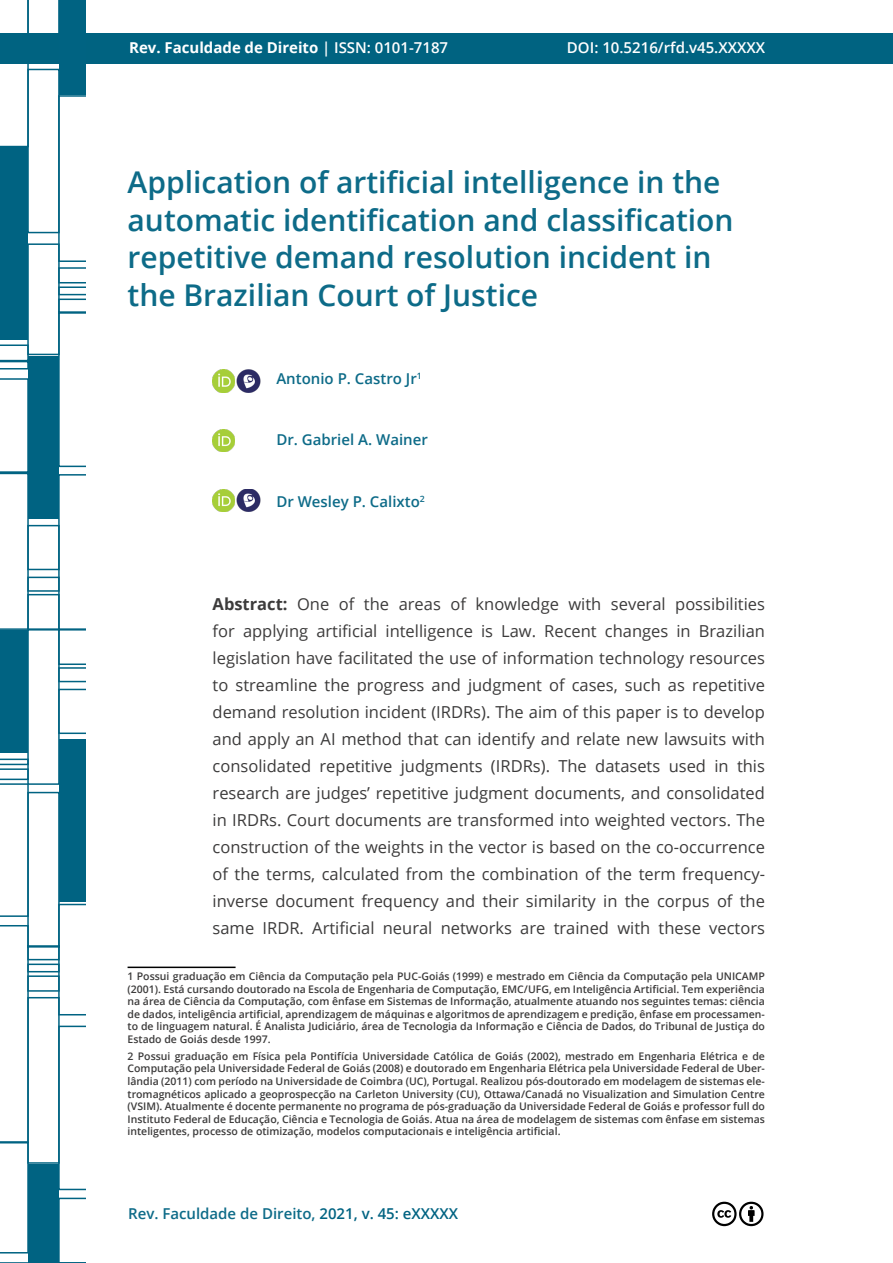
<style>
.page{position:relative;width:893px;height:1263px;background:#fff}
.page>*{position:absolute;margin:0;border:0;box-sizing:border-box;transform-origin:0 0}
.t1{font:600 30px/37.5px "Open Sans";color:#0d6b88}
.t2{font:16.5px/27px "Open Sans";color:#3c3b3b;text-align:justify}
.t3{font:600 15px "Open Sans";color:#0d6b88}
.t4{font:700 15px "Open Sans";color:#fff}
.t5{font:600 15px "Open Sans";color:#fff}
.t6{font:600 10.5px/12.6px "Open Sans";color:#3c3b3b;text-align:justify}
.s1{font-weight:600}
.s2{font-weight:700}
.s3{color:#006382}
</style>
<div class="page">
<div style="left:0;top:33px;width:893px;height:31px;background:#006381"></div>
<svg style="left:0;top:0;width:85px;height:1263px"></svg>
<svg style="left:712px;top:1201px;width:52px;height:26px"></svg>
<hr style="left:128px;top:966px;width:108px;height:2px;background:#000">
<img style="left:213px;top:370px;width:20px;height:22px">
<img style="left:233px;top:370px;width:28px;height:22px">
<img style="left:213px;top:489px;width:20px;height:22px">
<img style="left:233px;top:489px;width:28px;height:22px">
<img style="left:213px;top:429px;width:22px;height:22px">
<h3 class="t4" style="left:129px;top:37px;width:320px">Rev. Faculdade de Direito <span class="s1">| ISSN: 0101-7187</span></h3>
<h3 class="t5" style="left:567px;top:37px;width:200px">DOI: 10.5216/rfd.v45.XXXXX</h3>
<h1 class="t1" style="left:128px;top:163px;width:608px">Application of artificial intelligence in the automatic identification and classification repetitive demand resolution incident in the Brazilian Court of Justice</h1>
<h3 class="t3" style="left:276px;top:368px;width:147px">Antonio P. Castro Jr<sup>1</sup></h3>
<h3 class="t3" style="left:276px;top:429px;width:153px">Dr. Gabriel A. Wainer</h3>
<h3 class="t3" style="left:276px;top:491px;width:150px">Dr Wesley P. Calixto<sup>2</sup></h3>
<p class="t2" style="left:213px;top:590px;width:554px"><span class="s2">Abstract:</span> One of the areas of knowledge with several possibilities for applying artificial intelligence is Law. Recent changes in Brazilian legislation have facilitated the use of information technology resources to streamline the progress and judgment of cases, such as repetitive demand resolution incident (IRDRs). The aim of this paper is to develop and apply an AI method that can identify and relate new lawsuits with consolidated repetitive judgments (IRDRs). The datasets used in this research are judges’ repetitive judgment documents, and consolidated in IRDRs. Court documents are transformed into weighted vectors. The construction of the weights in the vector is based on the co-occurrence of the terms, calculated from the combination of the term frequency&shy;inverse document frequency and their similarity in the corpus of the same IRDR. Artificial neural networks are trained with these vectors</p>
<p class="t6" style="left:128px;top:969px;width:639px">1 Possui graduação em Ciência da Computação pela PUC-Goiás (1999) e mestrado em Ciência da Computação pela UNICAMP (2001). Está cursando doutorado na Escola de Engenharia de Computação, EMC/UFG, em Inteligência Artificial. Tem experiência na área de Ciência da Computação, com ênfase em Sistemas de Informação, atualmente atuando nos seguintes temas: ciência de dados, inteligência artificial, aprendizagem de máquinas e algoritmos de aprendizagem e predição, ênfase em processamen&shy;to de linguagem natural. É Analista Judiciário, área de Tecnologia da Informação e Ciência de Dados, do Tribunal de Justiça do Estado de Goiás desde 1997.</p>
<p class="t6" style="left:128px;top:1049px;width:639px">2 Possui graduação em Física pela Pontifícia Universidade Católica de Goiás (2002), mestrado em Engenharia Elétrica e de Computação pela Universidade Federal de Goiás (2008) e doutorado em Engenharia Elétrica pela Universidade Federal de Uber&shy;lândia (2011) com período na Universidade de Coimbra (UC), Portugal. Realizou pós-doutorado em modelagem de sistemas ele&shy;tromagnéticos aplicado a geoprospecção na Carleton University (CU), Ottawa/Canadá no Visualization and Simulation Centre (VSIM). Atualmente é docente permanente no programa de pós-graduação da Universidade Federal de Goiás e professor full do Instituto Federal de Educação, Ciência e Tecnologia de Goiás. Atua na área de modelagem de sistemas com ênfase em sistemas inteligentes, processo de otimização, modelos computacionais e inteligência artificial.</p>
<h3 class="t3" style="left:128px;top:1203px;width:332px">Rev. Faculdade de Direito, <span class="s3">2021, v. 45: eXXXXX</span></h3>
</div>
